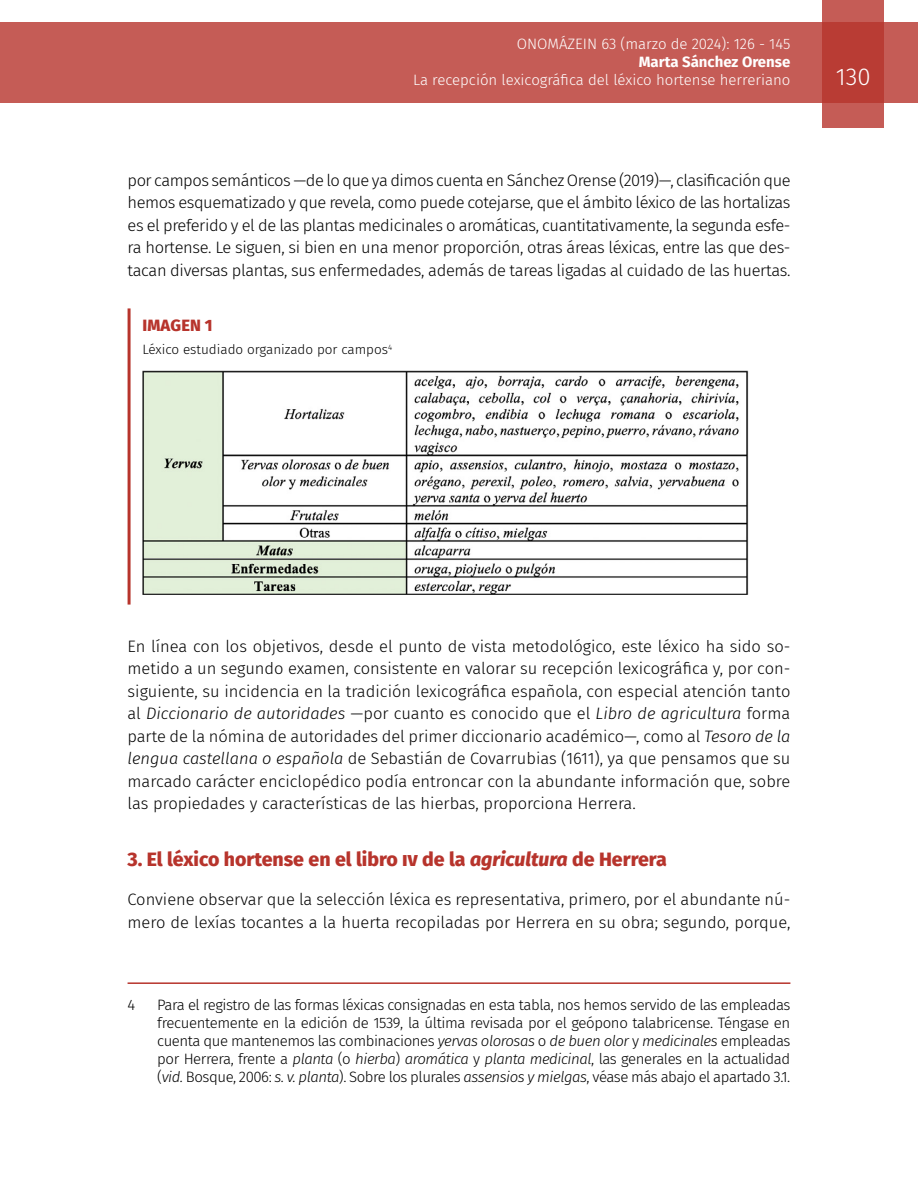
<style>
.page{position:relative;width:918px;height:1188px;background:#fff}
.page>*{position:absolute;margin:0;border:0;box-sizing:border-box;transform-origin:0 0}
.t1{font:300 24px "Fira Sans";color:#fff}
.t2{font:800 19.5px "Fira Sans";color:#b7342c}
.t3{font:300 16.5px/22.5px "Fira Sans";color:#000;text-align:justify}
.t4{font:800 16.5px "Fira Sans";letter-spacing:.01em;color:#b7342c}
.t5{font:300 15px/18px "Fira Sans";letter-spacing:-.03em;color:#000;text-align:justify}
.t6{font:300 15px "Fira Sans";color:#fff}
.t7{font:700 15px "Fira Sans";color:#fff}
.t8{font:300 13.5px "Fira Sans";color:#000}
.s1{font-style:italic}
</style>
<div class="page">
<div style="left:0;top:23px;width:918px;height:80px;background:#c55c56"></div>
<svg style="left:822px;top:0;width:62px;height:128px;background:#bd4740"></svg>
<hr style="left:128px;top:308px;width:3px;height:297px;background:#b7342c">
<img style="left:142px;top:370px;width:607px;height:225px">
<hr style="left:128px;top:982px;width:662px;height:2px;background:#b7342c">
<p class="t6" style="left:517px;top:34px;width:275px">ONOMÁZEIN 63 (marzo de 2024): 126 - 145</p>
<p class="t7" style="left:639px;top:50px;width:153px">Marta Sánchez Orense</p>
<p class="t6" style="left:413px;top:70px;width:379px">La recepción lexicográfica del léxico hortense herreriano</p>
<h1 class="t1" style="left:836px;top:60px;width:36px">130</h1>
<p class="t3" style="left:128px;top:168px;width:665px">por campos semánticos —de lo que ya dimos cuenta en Sánchez Orense (2019)—, clasificación que hemos esquematizado y que revela, como puede cotejarse, que el ámbito léxico de las hortalizas es el preferido y el de las plantas medicinales o aromáticas, cuantitativamente, la segunda esfe&shy;ra hortense. Le siguen, si bien en una menor proporción, otras áreas léxicas, entre las que des&shy;tacan diversas plantas, sus enfermedades, además de tareas ligadas al cuidado de las huertas.</p>
<p class="t4" style="left:142px;top:311px;width:72px">IMAGEN 1</p>
<p class="t8" style="left:142px;top:340px;width:251px">Léxico estudiado organizado por campos<sup>4</sup></p>
<p class="t3" style="left:128px;top:635px;width:664px">En línea con los objetivos, desde el punto de vista metodológico, este léxico ha sido so&shy;metido a un segundo examen, consistente en valorar su recepción lexicográfica y, por con&shy;siguiente, su incidencia en la tradición lexicográfica española, con especial atención tanto al <span class="s1">Diccionario de autoridades</span> —por cuanto es conocido que el <span class="s1">Libro de agricultura</span> forma parte de la nómina de autoridades del primer diccionario académico—, como al <span class="s1">Tesoro de la lengua castellana o española</span> de Sebastián de Covarrubias (1611), ya que pensamos que su marcado carácter enciclopédico podía entroncar con la abundante información que, sobre las propiedades y características de las hierbas, proporciona Herrera.</p>
<p class="t2" style="left:128px;top:842px;width:541px">3. El léxico hortense en el libro iv de la <span class="s1">agricultura</span> de Herrera</p>
<p class="t3" style="left:128px;top:888px;width:664px">Conviene observar que la selección léxica es representativa, primero, por el abundante nú&shy;mero de lexías tocantes a la huerta recopiladas por Herrera en su obra; segundo, porque,</p>
<p class="t5" style="left:128px;top:995px;width:9px">4</p>
<p class="t5" style="left:157px;top:995px;width:635px">Para el registro de las formas léxicas consignadas en esta tabla, nos hemos servido de las empleadas frecuentemente en la edición de 1539, la última revisada por el geópono talabricense. Téngase en cuenta que mantenemos las combinaciones <span class="s1">yervas olorosas</span> o <span class="s1">de buen olor</span> y <span class="s1">medicinales</span> empleadas por Herrera, frente a <span class="s1">planta</span> (o <span class="s1">hierba</span>) <span class="s1">aromática</span> y <span class="s1">planta medicinal</span>, las generales en la actualidad (<span class="s1">vid.</span> Bosque, 2006: <span class="s1">s. v. planta</span>). Sobre los plurales <span class="s1">assensios y mielgas</span>, véase más abajo el apartado 3.1.</p>
</div>
